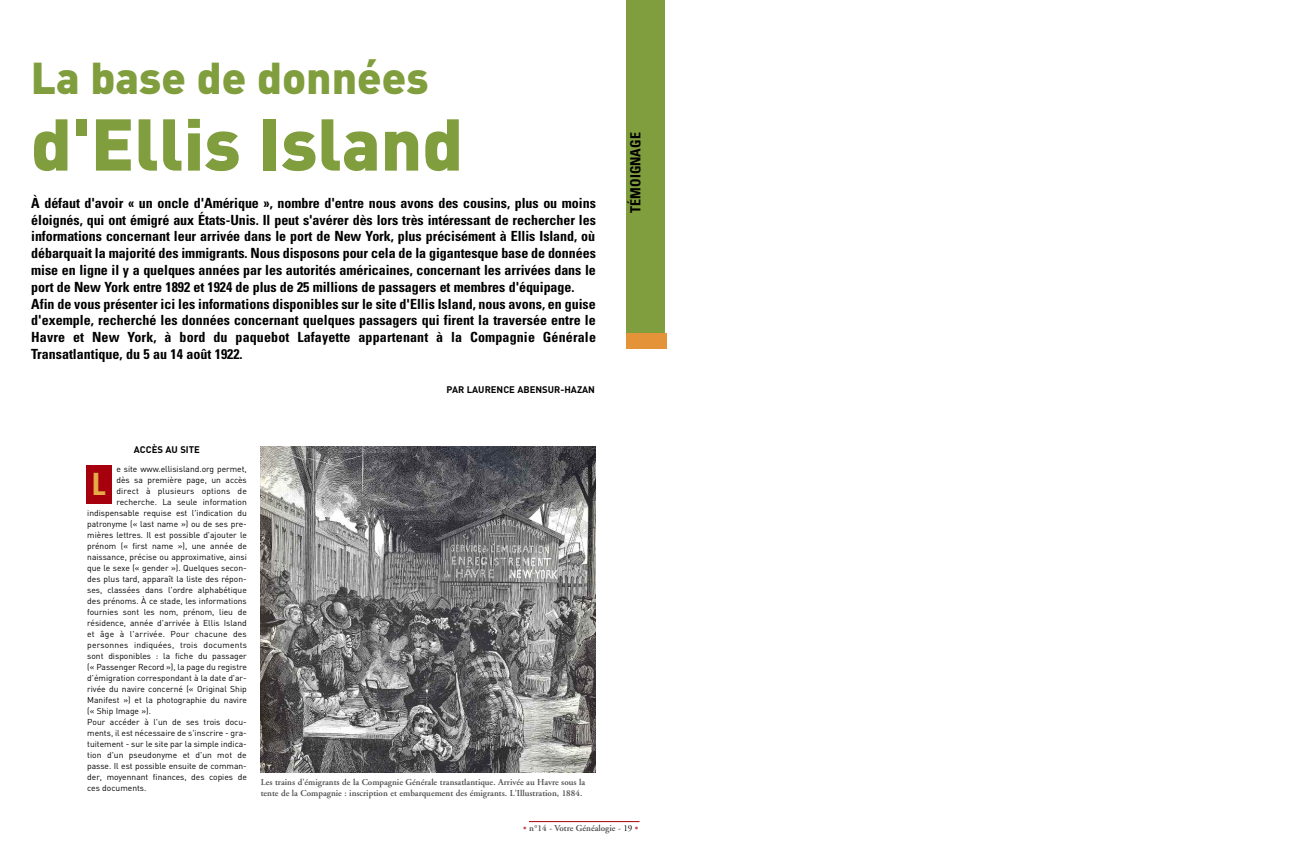
<style>
.page{position:relative;width:1304px;height:851px;background:#fff}
.page>*{position:absolute;margin:0;border:0;box-sizing:border-box;transform-origin:0 0}
.t1{font:900 72px "DIN";color:#809e3d}
.t2{font:900 44px "DIN";color:#809e3d}
.t3{font:700 condensed 30.7px "Univers";color:#e4ab46}
.t4{font:700 condensed 14px/16.8px "Univers";letter-spacing:-.005em;color:#000}
.t5{font:700 9.5px "DIN";color:#000}
.t6{font:600 9px/10.8px "Adobe Garamond";color:#4d4d4d}
.t7{font:8.5px "DIN";color:#000}
.t8{font:8.5px "DIN";letter-spacing:.02em;color:#000}
.s1{color:#c14d57}
.s2{font-weight:400;color:#000}
</style>
<div class="page">
<hr style="left:529px;top:821px;width:111px;height:1px;background:#a6000f">
<div style="left:86px;top:465px;width:25px;height:38px;background:#a6000f"></div>
<div style="left:626px;top:0;width:38px;height:332px;background:#809e3d"></div>
<div style="left:626px;top:332px;width:41px;height:16px;background:#e49339"></div>
<img style="left:261px;top:447px;width:334px;height:325px">
<h2 class="t2" style="left:31px;top:53px;width:399px">La base de données</h2>
<h1 class="t1" style="left:31px;top:104px;width:434px">d'Ellis Island</h1>
<p class="t4" style="left:31px;top:195px;width:566px">À défaut d'avoir « un oncle d'Amérique », nombre d'entre nous avons des cousins, plus ou moins éloignés, qui ont émigré aux États-Unis. Il peut s'avérer dès lors très intéressant de rechercher les informations concernant leur arrivée dans le port de New York, plus précisément à Ellis Island, où débarquait la majorité des immigrants. Nous disposons pour cela de la gigantesque base de données mise en ligne il y a quelques années par les autorités américaines, concernant les arrivées dans le port de New York entre 1892 et 1924 de plus de 25 millions de passagers et membres d'équipage.<br>Afin de vous présenter ici les informations disponibles sur le site d'Ellis Island, nous avons, en guise d'exemple, recherché les données concernant quelques passagers qui firent la traversée entre le Havre et New York, à bord du paquebot Lafayette appartenant à la Compagnie Générale Transatlantique, du 5 au 14 août 1922.</p>
<p class="t5" style="left:447px;top:384px;width:150px">PAR LAURENCE ABENSUR-HAZAN</p>
<p class="t5" style="left:134px;top:444px;width:68px">ACCÈS AU SITE</p>
<p class="t7" style="left:116px;top:463px;width:132px">e site www.ellisisland.org permet,</p>
<p class="t7" style="left:116px;top:474px;width:132px">dès sa première page, un accès</p>
<p class="t8" style="left:116px;top:485px;width:132px">direct à plusieurs options de</p>
<p class="t7" style="left:116px;top:496px;width:132px">recherche. La seule information</p>
<p class="t7" style="left:87px;top:507px;width:161px">indispensable requise est l'indication du</p>
<p class="t7" style="left:87px;top:518px;width:161px">patronyme (« last name ») ou de ses pre-</p>
<p class="t7" style="left:87px;top:529px;width:161px">mières lettres. Il est possible d'ajouter le</p>
<p class="t7" style="left:87px;top:540px;width:161px">prénom (« first name »), une année de</p>
<p class="t7" style="left:87px;top:551px;width:161px">naissance, précise ou approximative, ainsi</p>
<p class="t7" style="left:87px;top:562px;width:161px">que le sexe (« gender »). Quelques secon-</p>
<p class="t7" style="left:87px;top:573px;width:161px">des plus tard, apparaît la liste des répon-</p>
<p class="t7" style="left:87px;top:584px;width:161px">ses, classées dans l'ordre alphabétique</p>
<p class="t7" style="left:87px;top:595px;width:161px">des prénoms. À ce stade, les informations</p>
<p class="t7" style="left:87px;top:606px;width:161px">fournies sont les nom, prénom, lieu de</p>
<p class="t7" style="left:87px;top:617px;width:161px">résidence, année d'arrivée à Ellis Island</p>
<p class="t8" style="left:87px;top:628px;width:161px">et âge à l'arrivée. Pour chacune des</p>
<p class="t8" style="left:87px;top:639px;width:161px">personnes indiquées, trois documents</p>
<p class="t7" style="left:87px;top:650px;width:161px">sont disponibles : la fiche du passager</p>
<p class="t7" style="left:87px;top:661px;width:161px">(« Passenger Record »), la page du registre</p>
<p class="t7" style="left:87px;top:672px;width:161px">d'émigration correspondant à la date d'ar-</p>
<p class="t7" style="left:87px;top:683px;width:161px">rivée du navire concerné (« Original Ship</p>
<p class="t7" style="left:87px;top:694px;width:161px">Manifest ») et la photographie du navire</p>
<p class="t7" style="left:87px;top:705px;width:65px">(« Ship Image »).</p>
<p class="t7" style="left:87px;top:716px;width:161px">Pour accéder à l'un de ses trois docu-</p>
<p class="t7" style="left:87px;top:727px;width:161px">ments, il est nécessaire de s'inscrire - gra-</p>
<p class="t7" style="left:87px;top:738px;width:161px">tuitement - sur le site par la simple indica-</p>
<p class="t7" style="left:87px;top:749px;width:161px">tion d'un pseudonyme et d'un mot de</p>
<p class="t7" style="left:87px;top:760px;width:161px">passe. Il est possible ensuite de comman-</p>
<p class="t7" style="left:87px;top:771px;width:161px">der, moyennant finances, des copies de</p>
<p class="t7" style="left:87px;top:782px;width:61px">ces documents.</p>
<h3 class="t3" style="left:92px;top:472px;width:15px">L</h3>
<p class="t6" style="left:261px;top:777px;width:326px">Les trains d'émigrants de la Compagnie Générale transatlantique. Arrivée au Havre sous la tente de la Compagnie : inscription et embarquement des émigrants. L'Illustration, 1884.</p>
<h3 class="t4" style="left:628px;top:212px;width:82px;rotate:-90deg">TÉMOIGNAGE</h3>
<p class="t6" style="left:523px;top:823px;width:117px"><span class="s1">•</span> n°14 - Votre Généalogie - <span class="s2">19</span> <span class="s1">•</span></p>
</div>
